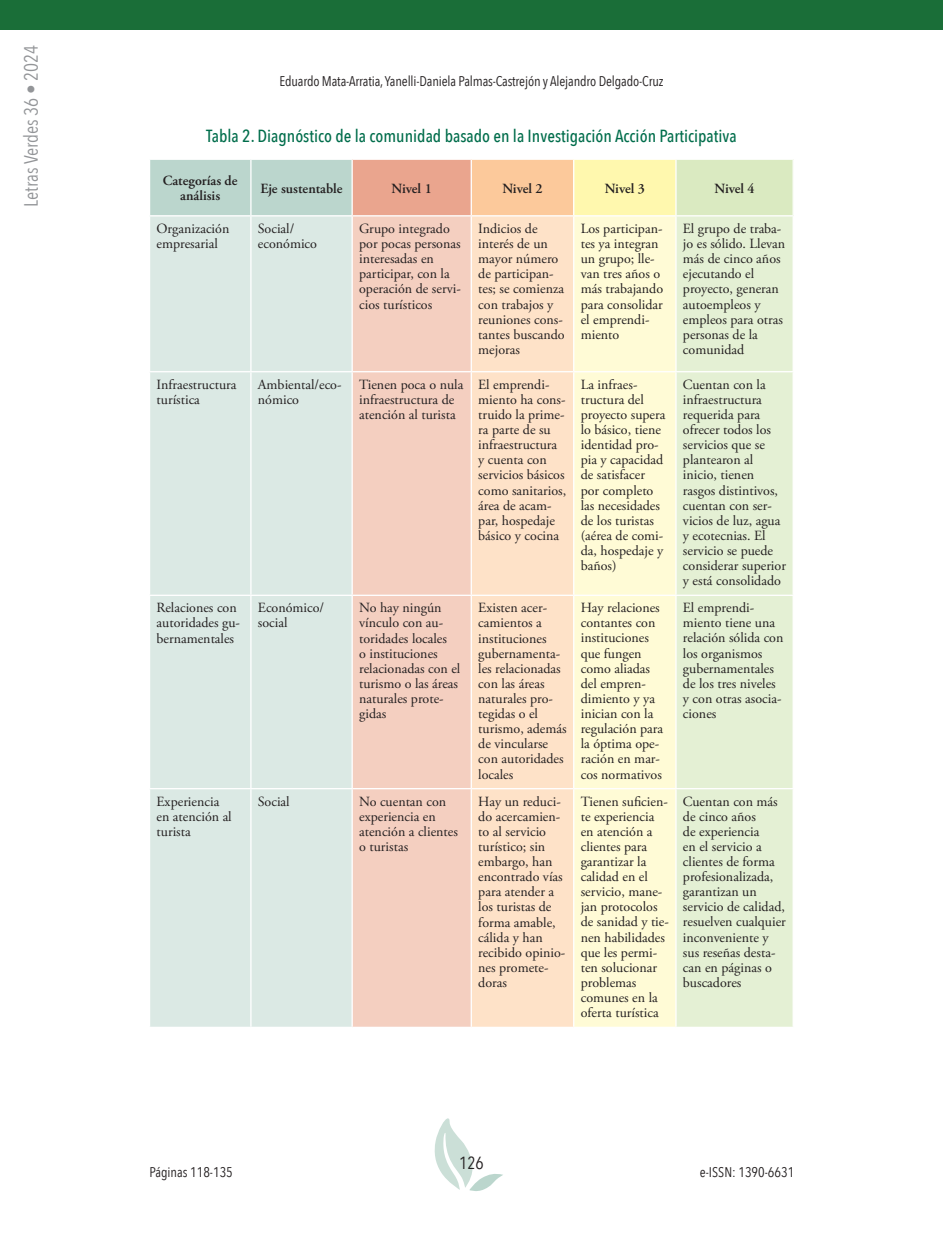
<style>
.page{position:relative;width:943px;height:1241px;background:#fff}
.page>*{position:absolute;margin:0;border:0;box-sizing:border-box;transform-origin:0 0}
.t1{font:19.25px "Avenir Next Condensed";color:#939598}
.t2{font:500 17.5px "Avenir Next Condensed";color:#006d4b}
.t3{font:17.5px "Avenir Next Condensed";color:#231f20}
.t4{font:14px/15px "Adobe Garamond Pro";color:#231f20}
.t5{font:14px "Avenir Next Condensed";letter-spacing:-.01em;color:#231f20}
.t6{font:600 14px/15px "Adobe Garamond Pro";color:#231f20;text-align:center}
</style>
<div class="page">
<svg style="left:434px;top:1118px;width:69px;height:73px"></svg>
<div style="left:0;top:0;width:943px;height:30px;background:#1a6e38"></div>
<div style="left:150px;top:160px;width:201px;height:55px;background:#bbd6cd"></div>
<div style="left:352px;top:159px;width:119px;height:57px;background:#eaa58e"></div>
<div style="left:471px;top:159px;width:102px;height:57px;background:#fcc99b"></div>
<div style="left:573px;top:159px;width:103px;height:57px;background:#fff8ae"></div>
<div style="left:676px;top:159px;width:117px;height:57px;background:#daeac1"></div>
<div style="left:150px;top:216px;width:201px;height:810px;background:#dbe9e4"></div>
<div style="left:353px;top:216px;width:117px;height:810px;background:#f4cfc0"></div>
<div style="left:472px;top:216px;width:101px;height:810px;background:#fee2c8"></div>
<div style="left:574px;top:216px;width:101px;height:810px;background:#fffbd6"></div>
<div style="left:676px;top:216px;width:116px;height:810px;background:#e4f0d4"></div>
<hr style="left:250px;top:216px;width:1px;height:155px;background:#fff">
<hr style="left:250px;top:372px;width:1px;height:222px;background:#fff">
<hr style="left:250px;top:596px;width:1px;height:191px;background:#fff">
<hr style="left:250px;top:789px;width:1px;height:237px;background:#fff">
<hr style="left:149px;top:371px;width:102px;height:1px;background:#fff">
<hr style="left:251px;top:371px;width:101px;height:1px;background:#fff">
<hr style="left:352px;top:371px;width:119px;height:1px;background:#fff">
<hr style="left:471px;top:371px;width:102px;height:1px;background:#fff">
<hr style="left:573px;top:371px;width:103px;height:1px;background:#fff">
<hr style="left:676px;top:371px;width:117px;height:1px;background:#fff">
<hr style="left:149px;top:594px;width:102px;height:2px;background:#fff">
<hr style="left:251px;top:594px;width:101px;height:2px;background:#fff">
<hr style="left:352px;top:594px;width:119px;height:2px;background:#fff">
<hr style="left:471px;top:594px;width:102px;height:2px;background:#fff">
<hr style="left:573px;top:594px;width:103px;height:2px;background:#fff">
<hr style="left:676px;top:594px;width:117px;height:2px;background:#fff">
<hr style="left:149px;top:787px;width:102px;height:2px;background:#fff">
<hr style="left:251px;top:787px;width:101px;height:2px;background:#fff">
<hr style="left:352px;top:787px;width:119px;height:2px;background:#fff">
<hr style="left:471px;top:787px;width:102px;height:2px;background:#fff">
<hr style="left:573px;top:787px;width:103px;height:2px;background:#fff">
<hr style="left:676px;top:787px;width:117px;height:2px;background:#fff">
<hr style="left:352px;top:158px;width:119px;height:2px;background:#fff">
<hr style="left:471px;top:158px;width:102px;height:2px;background:#fff">
<hr style="left:573px;top:158px;width:103px;height:2px;background:#fff">
<hr style="left:676px;top:158px;width:117px;height:2px;background:#fff">
<hr style="left:250px;top:160px;width:1px;height:55px;background:#fff">
<hr style="left:351px;top:160px;width:2px;height:55px;background:#fff">
<hr style="left:470px;top:160px;width:2px;height:55px;background:#fff">
<hr style="left:573px;top:160px;width:1px;height:55px;background:#fff">
<hr style="left:675px;top:160px;width:1px;height:55px;background:#fff">
<hr style="left:792px;top:160px;width:1px;height:55px;background:#fff">
<hr style="left:352px;top:215px;width:119px;height:1px;background:#fff">
<hr style="left:471px;top:215px;width:102px;height:1px;background:#fff">
<hr style="left:573px;top:215px;width:103px;height:1px;background:#fff">
<hr style="left:676px;top:215px;width:117px;height:1px;background:#fff">
<h1 class="t1" style="left:15px;top:207px;width:164px;rotate:-90deg">Letras Verdes 36 • 2024</h1>
<p class="t5" style="left:279px;top:69px;width:386px">Eduardo Mata-Arratia, Yanelli-Daniela Palmas-Castrejón y Alejandro Delgado-Cruz</p>
<p class="t2" style="left:206px;top:125px;width:532px">Tabla 2. Diagnóstico de la comunidad basado en la Investigación Acción Participativa</p>
<p class="t6" style="left:163px;top:173px;width:76px">Categorías de análisis</p>
<p class="t6" style="left:260px;top:181px;width:84px">Eje sustentable</p>
<p class="t6" style="left:391px;top:181px;width:42px">Nivel 1</p>
<p class="t6" style="left:502px;top:181px;width:42px">Nivel 2</p>
<p class="t6" style="left:604px;top:181px;width:42px">Nivel 3</p>
<p class="t6" style="left:714px;top:181px;width:42px">Nivel 4</p>
<p class="t4" style="left:156px;top:221px;width:74px">Organización empresarial</p>
<p class="t4" style="left:258px;top:221px;width:61px">Social/ económico</p>
<p class="t4" style="left:359px;top:221px;width:103px">Grupo integrado por pocas personas interesadas en participar, con la operación de servi&shy;cios turísticos</p>
<p class="t4" style="left:478px;top:221px;width:88px">Indicios de interés de un mayor número de participan&shy;tes; se comienza con trabajos y reuniones cons&shy;tantes buscando mejoras</p>
<p class="t4" style="left:580px;top:221px;width:84px">Los participan&shy;tes ya integran un grupo; lle&shy;van tres años o más trabajando para consolidar el emprendi&shy;miento</p>
<p class="t4" style="left:683px;top:221px;width:104px">El grupo de traba&shy;jo es sólido. Llevan más de cinco años ejecutando el proyecto, generan autoempleos y empleos para otras personas de la comunidad</p>
<p class="t4" style="left:156px;top:377px;width:81px">Infraestructura turística</p>
<p class="t4" style="left:258px;top:377px;width:85px">Ambiental/eco&shy;nómico</p>
<p class="t4" style="left:359px;top:377px;width:106px">Tienen poca o nula infraestructura de atención al turista</p>
<p class="t4" style="left:478px;top:377px;width:89px">El emprendi&shy;miento ha cons&shy;truido la prime&shy;ra parte de su infraestructura y cuenta con servicios básicos como sanitarios, área de acam&shy;par, hospedaje básico y cocina</p>
<p class="t4" style="left:580px;top:377px;width:86px">La infraes&shy;tructura del proyecto supera lo básico, tiene identidad pro&shy;pia y capacidad de satisfacer por completo las necesidades de los turistas (aérea de comi&shy;da, hospedaje y baños)</p>
<p class="t4" style="left:683px;top:377px;width:105px">Cuentan con la infraestructura requerida para ofrecer todos los servicios que se plantearon al inicio, tienen rasgos distintivos, cuentan con ser&shy;vicios de luz, agua y ecotecnias. El servicio se puede considerar superior y está consolidado</p>
<p class="t4" style="left:156px;top:600px;width:85px">Relaciones con autoridades gu&shy;bernamentales</p>
<p class="t4" style="left:258px;top:600px;width:68px">Económico/ social</p>
<p class="t4" style="left:359px;top:600px;width:103px">No hay ningún vínculo con au&shy;toridades locales<br>o instituciones relacionadas con el turismo o las áreas naturales prote&shy;gidas</p>
<p class="t4" style="left:478px;top:600px;width:90px">Existen acer&shy;camientos a instituciones gubernamenta&shy;les relacionadas con las áreas naturales pro&shy;tegidas o el turismo, además de vincularse con autoridades locales</p>
<p class="t4" style="left:580px;top:600px;width:84px">Hay relaciones contantes con instituciones que fungen como aliadas del empren&shy;dimiento y ya inician con la regulación para la óptima ope&shy;ración en mar&shy;cos normativos</p>
<p class="t4" style="left:683px;top:600px;width:102px">El emprendi&shy;miento tiene una relación sólida con los organismos gubernamentales de los tres niveles y con otras asocia&shy;ciones</p>
<p class="t4" style="left:156px;top:794px;width:77px">Experiencia en atención al turista</p>
<p class="t4" style="left:258px;top:794px;width:33px">Social</p>
<p class="t4" style="left:359px;top:794px;width:100px">No cuentan con experiencia en atención a clientes o turistas</p>
<p class="t4" style="left:478px;top:794px;width:89px">Hay un reduci&shy;do acercamien&shy;to al servicio turístico; sin embargo, han encontrado vías para atender a los turistas de forma amable, cálida y han recibido opinio&shy;nes promete&shy;doras</p>
<p class="t4" style="left:580px;top:794px;width:90px">Tienen suficien&shy;te experiencia en atención a clientes para garantizar la calidad en el servicio, mane&shy;jan protocolos de sanidad y tie&shy;nen habilidades que les permi&shy;ten solucionar problemas comunes en la oferta turística</p>
<p class="t4" style="left:683px;top:794px;width:104px">Cuentan con más de cinco años<br>de experiencia<br>en el servicio a clientes de forma profesionalizada, garantizan un servicio de calidad, resuelven cualquier inconveniente y sus reseñas desta&shy;can en páginas o buscadores</p>
<p class="t3" style="left:459px;top:1147px;width:26px">126</p>
<p class="t5" style="left:149px;top:1159px;width:85px">Páginas 118-135</p>
<p class="t5" style="left:700px;top:1159px;width:96px">e-ISSN: 1390-6631</p>
</div>
